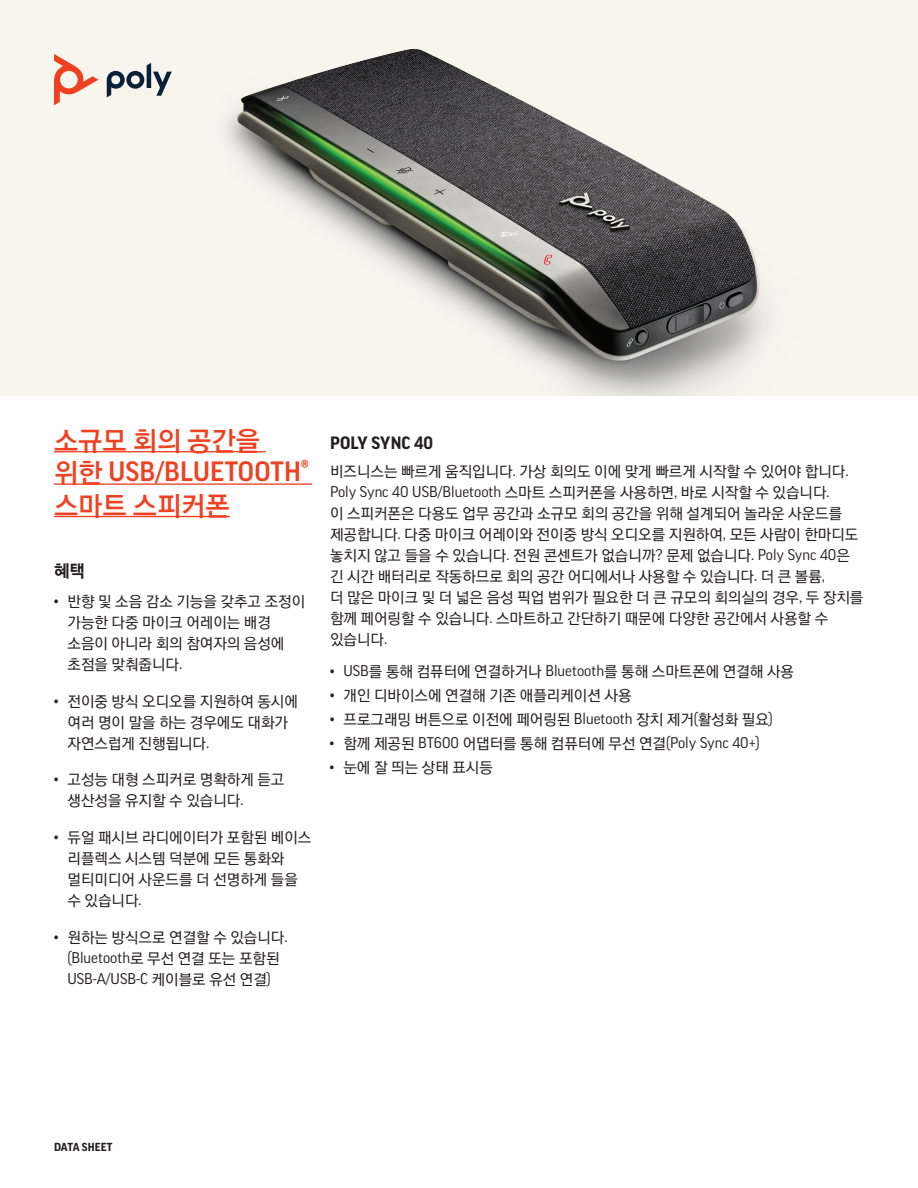
<style>
.page{position:relative;width:918px;height:1188px;background:#fff}
.page>*{position:absolute;margin:0;border:0;box-sizing:border-box;transform-origin:0 0}
.t1{font:500 27px "Good Pro";letter-spacing:.01em;color:#ef4122}
.t2{font:27px "YDVYGO540";color:#ef4122}
.t3{font:700 17.25px "Good Pro";letter-spacing:.01em;color:#231f20}
.t4{font:17.25px "YDVYGO550";color:#231f20}
.t5{font:15px/21px "YDVYGO530";color:#231f20}
.t6{font:15px/21px "Good Pro";color:#231f20}
.t7{font:700 11.25px "Good Pro";letter-spacing:.01em;color:#231f20}
.s1{font-family:"YDVYGO540";font-weight:400}
.s2{font-family:"Good Pro"}
.s3{font-family:"YDVYGO530"}
</style>
<div class="page">
<div style="left:0;top:0;width:918px;height:396px;background:#f7f5ec"></div>
<hr style="left:54px;top:451px;width:212px;height:1px;background:#ef4122">
<hr style="left:54px;top:483px;width:258px;height:2px;background:#ef4122">
<hr style="left:54px;top:516px;width:176px;height:1px;background:#ef4122">
<svg style="left:107px;top:70px;width:35px;height:27px"></svg>
<svg style="left:54px;top:54px;width:44px;height:51px"></svg>
<img style="left:142px;top:49px;width:624px;height:347px">
<h1 class="t2" style="left:54px;top:426px;width:208px">소규모 회의 공간을</h1>
<h1 class="t1" style="left:54px;top:456px;width:256px"><span class="s1">위한</span> USB/BLUETOOTH®</h1>
<h1 class="t2" style="left:54px;top:490px;width:177px">스마트 스피커폰</h1>
<p class="t4" style="left:54px;top:561px;width:33px">혜택</p>
<p class="t5" style="left:68px;top:591px;width:239px;text-indent:-14px"><span class="s2">•</span> 반향 및 소음 감소 기능을 갖추고 조정이 가능한 다중 마이크 어레이는 배경 소음이 아니라 회의 참여자의 음성에 초점을 맞춰줍니다<span class="s2">.</span></p>
<p class="t5" style="left:68px;top:691px;width:232px;text-indent:-14px"><span class="s2">•</span> 전이중 방식 오디오를 지원하여 동시에 여러 명이 말을 하는 경우에도 대화가 자연스럽게 진행됩니다<span class="s2">.</span></p>
<p class="t5" style="left:68px;top:770px;width:218px;text-indent:-14px"><span class="s2">•</span> 고성능 대형 스피커로 명확하게 듣고 생산성을 유지할 수 있습니다<span class="s2">.</span></p>
<p class="t5" style="left:68px;top:827px;width:245px;text-indent:-14px"><span class="s2">•</span> 듀얼 패시브 라디에이터가 포함된 베이스 리플렉스 시스템 덕분에 모든 통화와 멀티미디어 사운드를 더 선명하게 들을 수 있습니다<span class="s2">.</span></p>
<p class="t5" style="left:54px;top:927px;width:235px"><span class="s2">•</span> 원하는 방식으로 연결할 수 있습니다<span class="s2">.</span></p>
<p class="t6" style="left:68px;top:947px;width:214px">(Bluetooth<span class="s3">로 무선 연결 또는 포함된<br></span>USB-A/USB-C <span class="s3">케이블로 유선 연결</span>)</p>
<p class="t3" style="left:330px;top:433px;width:105px">POLY SYNC 40</p>
<p class="t5" style="left:330px;top:462px;width:520px">비즈니스는 빠르게 움직입니다<span class="s2">.</span> 가상 회의도 이에 맞게 빠르게 시작할 수 있어야 합니다<span class="s2">.</span></p>
<p class="t6" style="left:330px;top:481px;width:501px">Poly Sync 40 USB/Bluetooth <span class="s3">스마트 스피커폰을 사용하면</span>, <span class="s3">바로 시작할 수 있습니다</span>.</p>
<p class="t5" style="left:330px;top:504px;width:535px">이 스피커폰은 다용도 업무 공간과 소규모 회의 공간을 위해 설계되어 놀라운 사운드를 제공합니다<span class="s2">.</span> 다중 마이크 어레이와 전이중 방식 오디오를 지원하여<span class="s2">,</span> 모든 사람이 한마디도 놓치지 않고 들을 수 있습니다<span class="s2">.</span> 전원 콘센트가 없습니까<span class="s2">?</span> 문제 없습니다<span class="s2">. Poly Sync 40</span>은 긴 시간 배터리로 작동하므로 회의 공간 어디에서나 사용할 수 있습니다<span class="s2">.</span> 더 큰 볼륨<span class="s2">,<br></span>더 많은 마이크 및 더 넓은 음성 픽업 범위가 필요한 더 큰 규모의 회의실의 경우<span class="s2">,</span> 두 장치를 함께 페어링할 수 있습니다<span class="s2">.</span> 스마트하고 간단하기 때문에 다양한 공간에서 사용할 수 있습니다<span class="s2">.</span></p>
<p class="t5" style="left:330px;top:661px;width:466px"><span class="s2">• USB</span>를 통해 컴퓨터에 연결하거나 <span class="s2">Bluetooth</span>를 통해 스마트폰에 연결해 사용</p>
<p class="t5" style="left:330px;top:685px;width:303px"><span class="s2">•</span> 개인 디바이스에 연결해 기존 애플리케이션 사용</p>
<p class="t5" style="left:330px;top:709px;width:444px"><span class="s2">•</span> 프로그래밍 버튼으로 이전에 페어링된 <span class="s2">Bluetooth</span> 장치 제거<span class="s2">(</span>활성화 필요<span class="s2">)</span></p>
<p class="t6" style="left:330px;top:732px;width:431px">• <span class="s3">함께 제공된</span> BT600 <span class="s3">어댑터를 통해 컴퓨터에 무선 연결</span>(Poly Sync 40+)</p>
<p class="t5" style="left:330px;top:757px;width:164px"><span class="s2">•</span> 눈에 잘 띄는 상태 표시등</p>
<p class="t7" style="left:54px;top:1141px;width:60px">DATA SHEET</p>
</div>
